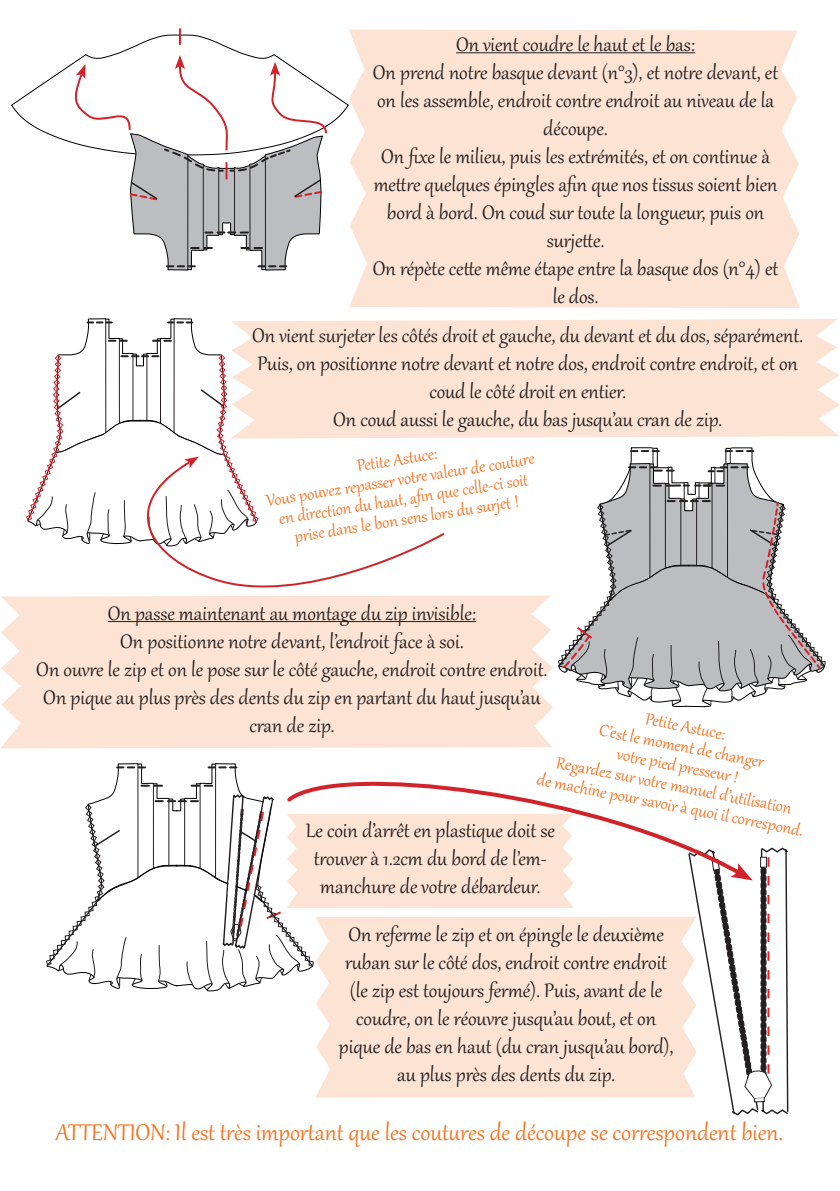
<style>
.page{position:relative;width:840px;height:1191px;background:#fff}
.page>*{position:absolute;margin:0;border:0;box-sizing:border-box;transform-origin:0 0}
.t1{font:28px "Gabriola";color:#f47321}
.t2{font:24px/28px "Gabriola";color:#231f20;text-align:center}
.t3{font:20px/20px "Gabriola";color:#f47321;text-align:center}
</style>
<div class="page">
<div style="left:1px;top:595px;width:552px;height:153px;background:#fce3d3"></div>
<div style="left:316px;top:916px;width:370px;height:181px;background:#fce3d3"></div>
<hr style="left:108px;top:621px;width:367px;height:1px;background:#231f20">
<svg style="left:573px;top:808px;width:115px;height:42px"></svg>
<svg style="left:686px;top:846px;width:103px;height:270px"></svg>
<div style="left:258px;top:319px;width:581px;height:119px;background:#fce3d3"></div>
<svg style="left:46px;top:763px;width:527px;height:229px"></svg>
<svg style="left:558px;top:447px;width:267px;height:261px"></svg>
<svg style="left:115px;top:518px;width:331px;height:88px"></svg>
<svg style="left:26px;top:318px;width:232px;height:229px"></svg>
<div style="left:349px;top:29px;width:450px;height:279px;background:#fce3d3"></div>
<hr style="left:456px;top:52px;width:238px;height:1px;background:#231f20">
<svg style="left:11px;top:28px;width:338px;height:243px"></svg>
<p class="t2" style="left:456px;top:29px;width:240px">On vient coudre le haut et le bas:</p>
<p class="t2" style="left:373px;top:57px;width:406px">On prend notre basque devant (n°3), et notre devant, et on les assemble, endroit contre endroit au niveau de la découpe.</p>
<p class="t2" style="left:373px;top:141px;width:405px">On fixe le milieu, puis les extrémités, et on continue à mettre quelques épingles afin que nos tissus soient bien bord à bord. On coud sur toute la longueur, puis on surjette.</p>
<p class="t2" style="left:372px;top:253px;width:407px">On répète cette même étape entre la basque dos (n°4) et le dos.</p>
<p class="t2" style="left:252px;top:320px;width:552px">On vient surjeter les côtés droit et gauche, du devant et du dos, séparément.</p>
<p class="t2" style="left:257px;top:348px;width:541px">Puis, on positionne notre devant et notre dos, endroit contre endroit, et on coud le côté droit en entier.</p>
<p class="t2" style="left:333px;top:404px;width:390px">On coud aussi le gauche, du bas jusqu’au cran de zip.</p>
<p class="t3" style="left:355px;top:454px;width:82px;rotate:-9deg">Petite Astuce:</p>
<p class="t3" style="left:264px;top:489px;width:273px;rotate:-9deg">Vous pouvez repasser votre valeur de couture en direction du haut, afi n que celle-ci soit prise dans le bon sens lors du surjet !</p>
<p class="t2" style="left:108px;top:597px;width:369px">On passe maintenant au montage du zip invisible:</p>
<p class="t2" style="left:120px;top:625px;width:345px">On positionne notre devant, l’endroit face à soi.</p>
<p class="t2" style="left:36px;top:653px;width:512px">On ouvre le zip et on le pose sur le côté gauche, endroit contre endroit.</p>
<p class="t2" style="left:43px;top:681px;width:498px">On pique au plus près des dents du zip en partant du haut jusqu’au cran de zip.</p>
<p class="t3" style="left:647px;top:707px;width:82px;rotate:11deg">Petite Astuce:</p>
<p class="t3" style="left:601px;top:718px;width:169px;rotate:11deg">C’est le moment de changer</p>
<p class="t3" style="left:619px;top:742px;width:125px;rotate:11deg">votre pied presseur !</p>
<p class="t3" style="left:558px;top:751px;width:241px;rotate:11deg">Regardez sur votre manuel d’utilisation</p>
<p class="t3" style="left:539px;top:767px;width:272px;rotate:11deg">de machine pour savoir à quoi il correspond.</p>
<p class="t2" style="left:305px;top:815px;width:250px">Le coin d’arrêt en plastique doit se</p>
<p class="t2" style="left:314px;top:843px;width:234px;text-align:left">trouver à 1.2cm du bord de l’em&shy;manchure de votre débardeur.</p>
<p class="t2" style="left:345px;top:919px;width:323px;text-align:left">On referme le zip et on épingle le deuxième ruban sur le côté dos, endroit contre endroit</p>
<p class="t2" style="left:338px;top:975px;width:336px">(le zip est toujours fermé). Puis, avant de le coudre, on le réouvre jusqu’au bout, et on pique de bas en haut (du cran jusqu’au bord), au plus près des dents du zip.</p>
<p class="t1" style="left:56px;top:1114px;width:728px">ATTENTION: Il est très important que les coutures de découpe se correspondent bien.</p>
</div>
